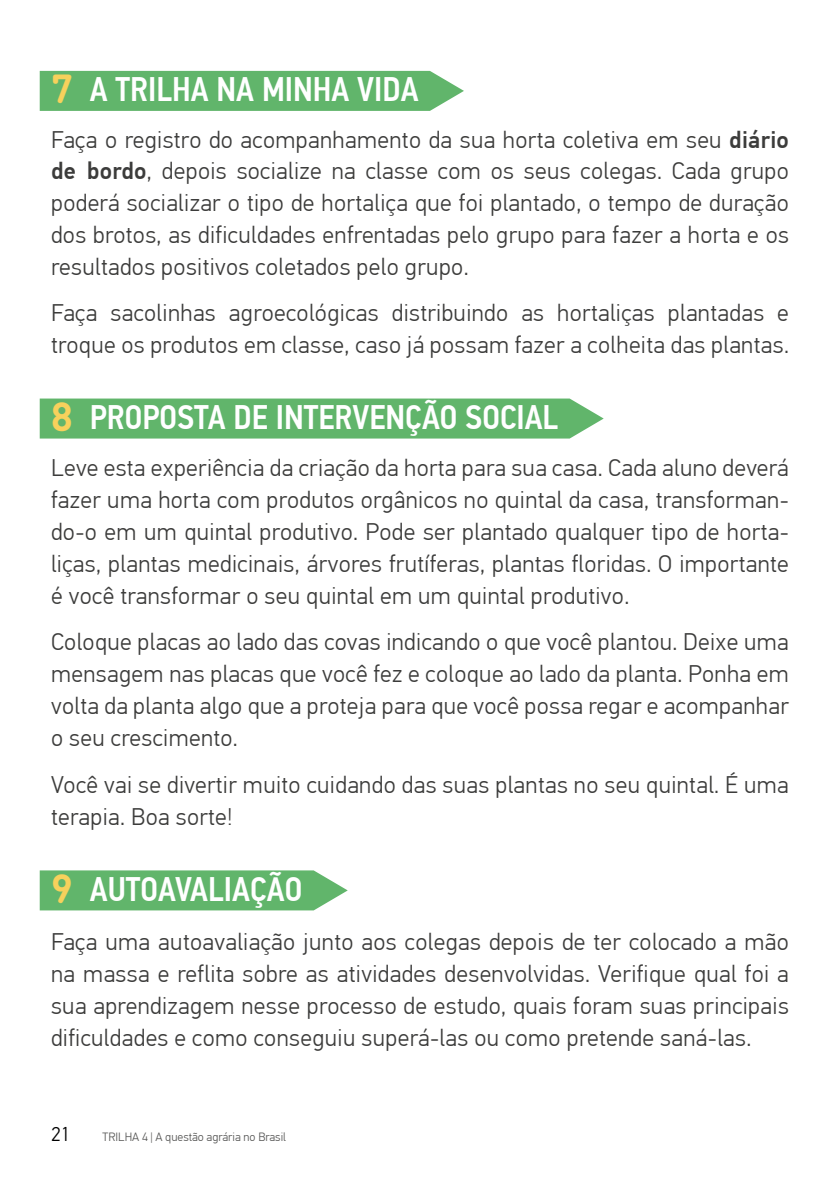
<style>
.page{position:relative;width:840px;height:1191px;background:#fff}
.page>*{position:absolute;margin:0;border:0;box-sizing:border-box;transform-origin:0 0}
.t1{font:500 34px "PF Din Text Cond Pro";color:#fff}
.t2{font:300 24px/32px "PF Din Text Pro";letter-spacing:.015em;color:#3c3c3b;text-align:justify}
.t3{font:300 20px "PF Din Text Pro";color:#000}
.t4{font:300 12px "PF Din Text Pro";color:#575756}
.s1{font-family:"DIN Round Pro";font-weight:700;font-size:40px;color:#f7d15c}
.s2{font-weight:500}
</style>
<div class="page">
<div style="left:40px;top:71px;width:423px;height:40px;background:#61b56b"></div>
<div style="left:40px;top:398px;width:563px;height:40px;background:#61b56b"></div>
<svg style="left:40px;top:870px;width:307px;height:40px;background:#6ab974"></svg>
<h1 class="t1" style="left:51px;top:69px;width:369px"><span class="s1">7</span> A TRILHA NA MINHA VIDA</h1>
<p class="t2" style="left:51px;top:125px;width:739px;line-height:31.4px">Faça o registro do acompanhamento da sua horta coletiva em seu <span class="s2">diário de bordo</span>, depois socialize na classe com os seus colegas. Cada grupo poderá socializar o tipo de hortaliça que foi plantado, o tempo de duração dos brotos, as dificuldades enfrentadas pelo grupo para fazer a horta e os resultados positivos coletados pelo grupo.</p>
<p class="t2" style="left:51px;top:297px;width:739px">Faça sacolinhas agroecológicas distribuindo as hortaliças plantadas e troque os produtos em classe, caso já possam fazer a colheita das plantas.</p>
<h1 class="t1" style="left:51px;top:397px;width:508px"><span class="s1">8</span> PROPOSTA DE INTERVENÇÃO SOCIAL</h1>
<p class="t2" style="left:51px;top:452px;width:739px">Leve esta experiência da criação da horta para sua casa. Cada aluno deverá fazer uma horta com produtos orgânicos no quintal da casa, transforman&shy;do-o em um quintal produtivo. Pode ser plantado qualquer tipo de horta&shy;liças, plantas medicinais, árvores frutíferas, plantas floridas. O importante é você transformar o seu quintal em um quintal produtivo.</p>
<p class="t2" style="left:51px;top:626px;width:739px">Coloque placas ao lado das covas indicando o que você plantou. Deixe uma mensagem nas placas que você fez e coloque ao lado da planta. Ponha em volta da planta algo que a proteja para que você possa regar e acompanhar o seu crescimento.</p>
<p class="t2" style="left:51px;top:768px;width:739px">Você vai se divertir muito cuidando das suas plantas no seu quintal. É uma terapia. Boa sorte!</p>
<h1 class="t1" style="left:51px;top:869px;width:252px"><span class="s1">9</span> AUTOAVALIAÇÃO</h1>
<p class="t2" style="left:51px;top:926px;width:739px">Faça uma autoavaliação junto aos colegas depois de ter colocado a mão na massa e reflita sobre as atividades desenvolvidas. Verifique qual foi a sua aprendizagem nesse processo de estudo, quais foram suas principais dificuldades e como conseguiu superá-las ou como pretende saná-las.</p>
<p class="t3" style="left:51px;top:1122px;width:21px">21</p>
<p class="t4" style="left:103px;top:1130px;width:185px">TRILHA 4 | A questão agrária no Brasil</p>
</div>
